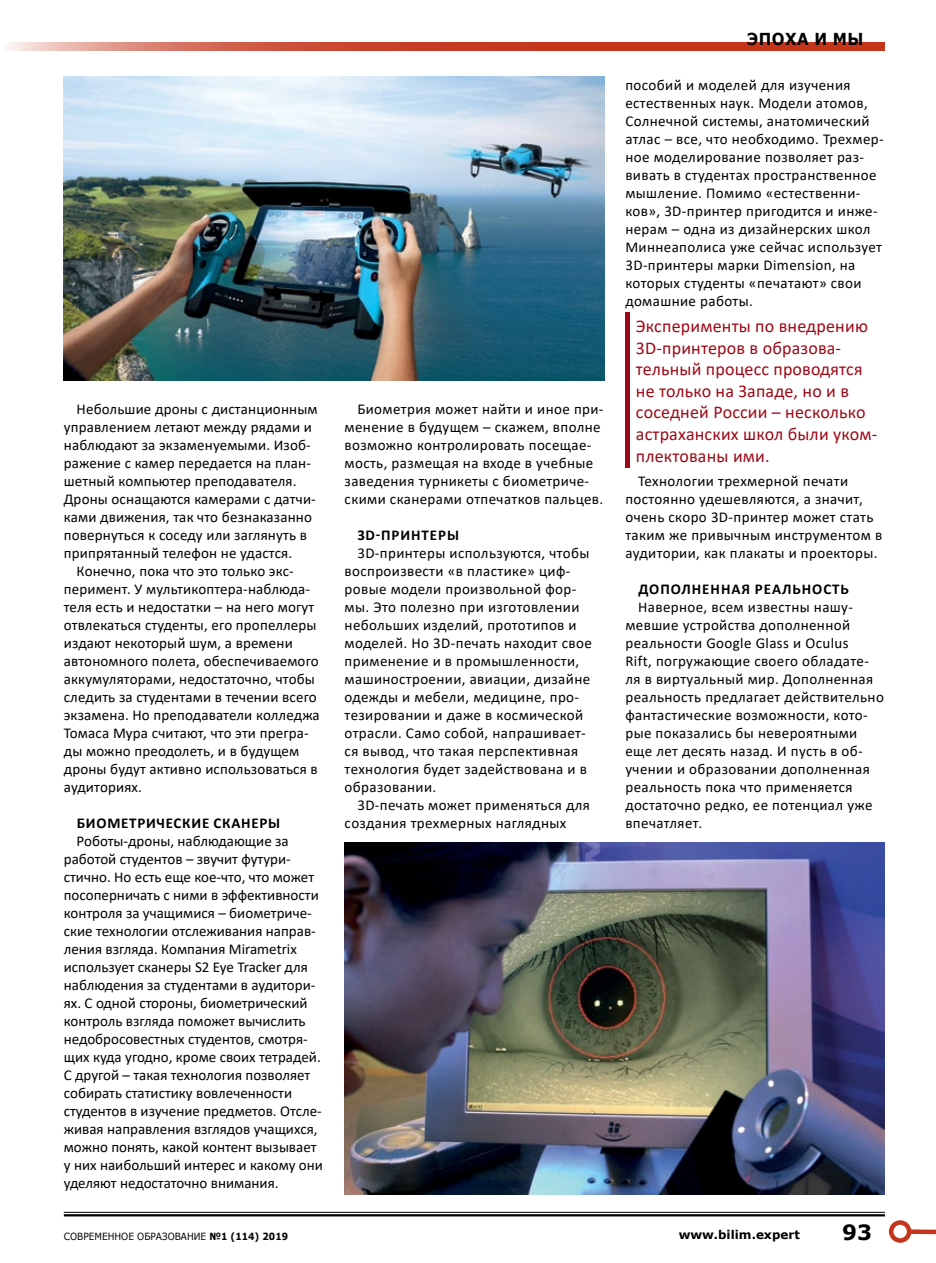
<style>
.page{position:relative;width:936px;height:1263px;background:#fff}
.page>*{position:absolute;margin:0;border:0;box-sizing:border-box;transform-origin:0 0}
.t1{font:700 21px "Verdana";color:#000}
.t2{font:18px/21.6px "Calibri";letter-spacing:.01em;color:#9e0917}
.t3{font:700 16.5px "Verdana";letter-spacing:.035em;color:#000;scale:.91 1}
.t4{font:15px/18px "Calibri";letter-spacing:.015em;color:#000}
.t5{font:700 15px "Calibri";letter-spacing:.065em;color:#000}
.t6{font:700 12px "Verdana";color:#000}
.t7{font:9.9px "Verdana";color:#000;scale:.91 1}
.s1{font-weight:700}
</style>
<div class="page">
<img style="left:64px;top:77px;width:540px;height:303px">
<img style="left:344px;top:842px;width:540px;height:353px">
<div style="left:625px;top:313px;width:5px;height:155px;background:#9e0917"></div>
<hr style="left:64px;top:1212px;width:820px;height:1px;background:#000">
<hr style="left:64px;top:1214px;width:820px;height:2px;background:#000">
<svg style="left:8px;top:43px;width:876px;height:8px;background:#cd543f"></svg>
<div style="left:909px;top:1229px;width:26px;height:5px;background:#c5351c"></div>
<div style="left:888px;top:1220px;width:23px;height:23px;border:4px solid #c5351c;border-radius:50%"></div>
<p class="t3" style="left:747px;top:27px;width:129px">ЭПОХА И МЫ</p>
<p class="t4" style="left:77px;top:400px;width:242px">Небольшие дроны с дистанционным</p>
<p class="t4" style="left:64px;top:418px;width:250px">управлением летают между рядами и</p>
<p class="t4" style="left:64px;top:436px;width:247px">наблюдают за экзаменуемыми. Изоб-</p>
<p class="t4" style="left:64px;top:454px;width:249px">ражение с камер передается на план-</p>
<p class="t4" style="left:64px;top:472px;width:234px">шетный компьютер преподавателя.</p>
<p class="t4" style="left:64px;top:490px;width:253px">Дроны оснащаются камерами с датчи-</p>
<p class="t4" style="left:64px;top:508px;width:250px">ками движения, так что безнаказанно</p>
<p class="t4" style="left:64px;top:526px;width:245px">повернуться к соседу или заглянуть в</p>
<p class="t4" style="left:64px;top:544px;width:230px">припрятанный телефон не удастся.</p>
<p class="t4" style="left:77px;top:562px;width:219px">Конечно, пока что это только экс-</p>
<p class="t4" style="left:64px;top:580px;width:248px">перимент. У мультикоптера-наблюда-</p>
<p class="t4" style="left:64px;top:598px;width:252px">теля есть и недостатки – на него могут</p>
<p class="t4" style="left:64px;top:616px;width:254px">отвлекаться студенты, его пропеллеры</p>
<p class="t4" style="left:64px;top:634px;width:230px">издают некоторый шум, а времени</p>
<p class="t4" style="left:64px;top:652px;width:256px">автономного полета, обеспечиваемого</p>
<p class="t4" style="left:64px;top:670px;width:252px">аккумуляторами, недостаточно, чтобы</p>
<p class="t4" style="left:64px;top:688px;width:254px">следить за студентами в течении всего</p>
<p class="t4" style="left:64px;top:706px;width:257px">экзамена. Но преподаватели колледжа</p>
<p class="t4" style="left:64px;top:724px;width:246px">Томаса Мура считают, что эти прегра-</p>
<p class="t4" style="left:64px;top:742px;width:237px">ды можно преодолеть, и в будущем</p>
<p class="t4" style="left:64px;top:760px;width:255px">дроны будут активно использоваться в</p>
<p class="t4" style="left:64px;top:778px;width:80px">аудиториях.</p>
<p class="t5" style="left:77px;top:812px;width:205px">БИОМЕТРИЧЕСКИЕ СКАНЕРЫ</p>
<p class="t4" style="left:64px;top:832px;width:261px;text-indent:13px">Роботы-дроны, наблюдающие за работой студентов – звучит футури&shy;стично. Но есть еще кое-что, что может посоперничать с ними в эффективности контроля за учащимися – биометриче&shy;ские технологии отслеживания направ&shy;ления взгляда. Компания Mirametrix использует сканеры S2 Eye Tracker для наблюдения за студентами в аудитори&shy;ях. С одной стороны, биометрический контроль взгляда поможет вычислить недобросовестных студентов, смотря&shy;щих куда угодно, кроме своих тетрадей.<br>С другой – такая технология позволяет собирать статистику вовлеченности студентов в изучение предметов. Отсле&shy;живая направления взглядов учащихся, можно понять, какой контент вызывает у них наибольший интерес и какому они уделяют недостаточно внимания.</p>
<p class="t4" style="left:344px;top:400px;width:260px;text-indent:13px">Биометрия может найти и иное при&shy;менение в будущем – скажем, вполне возможно контролировать посещае&shy;мость, размещая на входе в учебные заведения турникеты с биометриче&shy;скими сканерами отпечатков пальцев.</p>
<p class="t5" style="left:357px;top:524px;width:103px">3D-ПРИНТЕРЫ</p>
<p class="t4" style="left:344px;top:544px;width:249px;text-indent:13px">3D-принтеры используются, чтобы воспроизвести «в пластике» циф&shy;ровые модели произвольной фор&shy;мы. Это полезно при изготовлении небольших изделий, прототипов и моделей. Но 3D-печать находит свое применение и в промышленности, машиностроении, авиации, дизайне одежды и мебели, медицине, про&shy;тезировании и даже в космической отрасли. Само собой, напрашивает&shy;ся вывод, что такая перспективная технология будет задействована и в образовании.</p>
<p class="t4" style="left:344px;top:796px;width:247px;text-indent:13px">3D-печать может применяться для создания трехмерных наглядных</p>
<p class="t4" style="left:625px;top:76px;width:260px">пособий и моделей для изучения естественных наук. Модели атомов, Солнечной системы, анатомический атлас – все, что необходимо. Трехмер&shy;ное моделирование позволяет раз&shy;вивать в студентах пространственное мышление. Помимо «естественни&shy;ков», 3D-принтер пригодится и инже&shy;нерам – одна из дизайнерских школ Миннеаполиса уже сейчас использует 3D-принтеры марки Dimension, на которых студенты «печатают» свои домашние работы.</p>
<p class="t2" style="left:636px;top:315px;width:243px">Эксперименты по внедрению<br>3D-принтеров в образова&shy;тельный процесс проводятся не только на Западе, но и в соседней России – несколько астраханских школ были уком&shy;плектованы ими.</p>
<p class="t4" style="left:625px;top:472px;width:258px;text-indent:13px">Технологии трехмерной печати постоянно удешевляются, а значит, очень скоро 3D-принтер может стать таким же привычным инструментом в аудитории, как плакаты и проекторы.</p>
<p class="t5" style="left:638px;top:578px;width:212px">ДОПОЛНЕННАЯ РЕАЛЬНОСТЬ</p>
<p class="t4" style="left:625px;top:598px;width:260px;text-indent:13px">Наверное, всем известны нашу&shy;мевшие устройства дополненной реальности Google Glass и Oculus<br>Rift, погружающие своего обладате&shy;ля в виртуальный мир. Дополненная реальность предлагает действительно фантастические возможности, кото&shy;рые показались бы невероятными еще лет десять назад. И пусть в об&shy;учении и образовании дополненная реальность пока что применяется достаточно редко, ее потенциал уже впечатляет.</p>
<p class="t7" style="left:64px;top:1229px;width:248px">СОВРЕМЕННОЕ ОБРАЗОВАНИЕ <span class="s1">№1 (114) 2019</span></p>
<p class="t6" style="left:678px;top:1226px;width:123px">www.bilim.expert</p>
<h1 class="t1" style="left:842px;top:1217px;width:31px">93</h1>
</div>
